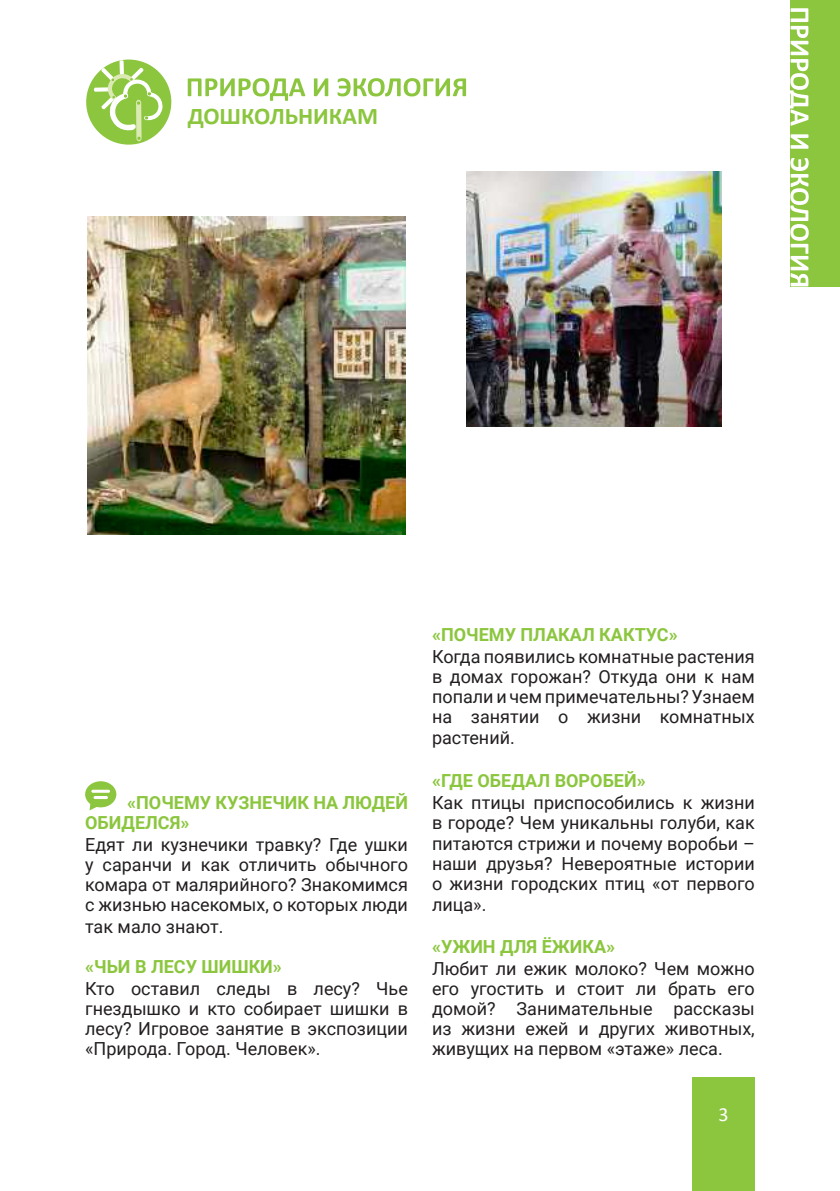
<style>
.page{position:relative;width:840px;height:1191px;background:#fff}
.page>*{position:absolute;margin:0;border:0;box-sizing:border-box;transform-origin:0 0}
.t1{font:700 24px "Calibri";color:#8bc63e}
.t2{font:20px "Calibri";color:#fff}
.t3{font:18px/20px "Roboto";color:#231f20;text-align:justify}
.t4{font:700 18px/20px "Roboto";color:#8bc63e}
</style>
<div class="page">
<div style="left:691px;top:1077px;width:63px;height:114px;background:#8bc63e"></div>
<svg style="left:188px;top:78px;width:278px;height:23px"></svg>
<div style="left:86px;top:60px;width:85px;height:85px;background:#8bc63e;border-radius:50%"></div>
<div style="left:94px;top:87px;width:18px;height:5px;background:#fff;border-radius:2px"></div>
<div style="left:119px;top:60px;width:5px;height:18px;background:#fff;border-radius:2px"></div>
<svg style="left:101px;top:68px;width:62px;height:72px"></svg>
<div style="left:789px;top:0;width:50px;height:286px;background:#8bc63e"></div>
<svg style="left:789px;top:8px;width:19px;height:278px"></svg>
<svg style="left:85px;top:781px;width:31px;height:29px"></svg>
<hr style="left:91px;top:789px;width:19px;height:3px;background:#fff;border-radius:2px">
<hr style="left:93px;top:796px;width:15px;height:3px;background:#fff;border-radius:2px">
<img style="left:466px;top:171px;width:255px;height:256px">
<img style="left:88px;top:217px;width:317px;height:317px">
<h1 class="t1" style="left:188px;top:99px;width:192px">ДОШКОЛЬНИКАМ</h1>
<p class="t4" style="left:85px;top:792px;width:324px;text-indent:42px">«ПОЧЕМУ КУЗНЕЧИК НА ЛЮДЕЙ<br>ОБИДЕЛСЯ»</p>
<p class="t3" style="left:85px;top:834px;width:324px">Едят ли кузнечики травку? Где ушки у саранчи и как отличить обычного комара от малярийного? Знакомимся с жизнью насекомых, о которых люди</p>
<p class="t3" style="left:85px;top:916px;width:140px">так мало знают.</p>
<p class="t4" style="left:85px;top:956px;width:198px">«ЧЬИ В ЛЕСУ ШИШКИ»</p>
<p class="t3" style="left:85px;top:978px;width:324px">Кто оставил следы в лесу? Чье гнездышко и кто собирает шишки в лесу? Игровое занятие в экспозиции «Природа. Город. Человек».</p>
<p class="t4" style="left:432px;top:623px;width:247px">«ПОЧЕМУ ПЛАКАЛ КАКТУС»</p>
<p class="t3" style="left:432px;top:645px;width:324px">Когда появились комнатные растения в домах горожан? Откуда они к нам попали и чем примечательны? Узнаем на занятии о жизни комнатных растений.</p>
<p class="t4" style="left:432px;top:770px;width:215px">«ГДЕ ОБЕДАЛ ВОРОБЕЙ»</p>
<p class="t3" style="left:432px;top:792px;width:324px">Как птицы приспособились к жизни в городе? Чем уникальны голуби, как питаются стрижи и почему воробьи – наши друзья? Невероятные истории о жизни городских птиц «от первого лица».</p>
<p class="t4" style="left:432px;top:935px;width:185px">«УЖИН ДЛЯ ЁЖИКА»</p>
<p class="t3" style="left:432px;top:957px;width:324px">Любит ли ежик молоко? Чем можно его угостить и стоит ли брать его домой? Занимательные рассказы из жизни ежей и других животных, живущих на первом «этаже» леса.</p>
<p class="t2" style="left:718px;top:1100px;width:12px">3</p>
</div>
